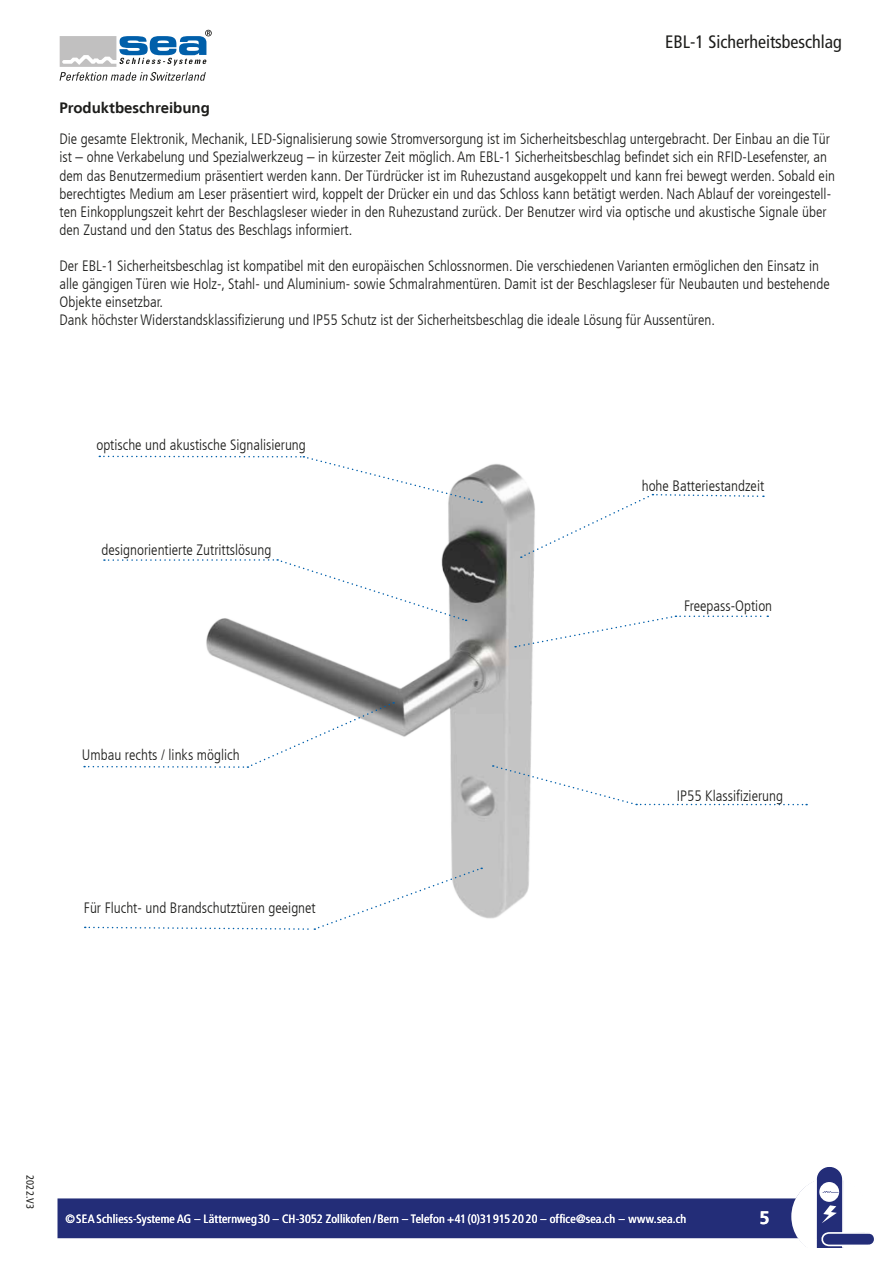
<style>
.page{position:relative;width:893px;height:1263px;background:#fff}
.page>*{position:absolute;margin:0;border:0;box-sizing:border-box;transform-origin:0 0}
.t1{font:condensed 18px "Frutiger LT";color:#1d1d1b}
.t2{font:700 18px "Frutiger LT";color:#fff}
.t3{font:300 condensed 15px/18px "Frutiger LT";color:#1d1d1b}
.t4{font:700 15px "Frutiger LT";color:#1d1d1b}
.t5{font:condensed 12px "Frutiger LT";letter-spacing:.015em;color:#fff}
.t6{font:condensed 10.5px "Frutiger LT";letter-spacing:.015em;color:#1d1d1b}
</style>
<div class="page">
<div style="left:58px;top:1198px;width:783px;height:40px;background:#232d78;border:2px solid #232d78"></div>
<svg style="left:791px;top:1167px;width:83px;height:81px"></svg>
<img style="left:98px;top:455px;width:671px;height:464px">
<svg style="left:521px;top:493px;width:243px;height:65px"></svg>
<svg style="left:515px;top:615px;width:253px;height:33px"></svg>
<svg style="left:493px;top:765px;width:314px;height:41px"></svg>
<svg style="left:99px;top:456px;width:383px;height:47px"></svg>
<svg style="left:104px;top:559px;width:363px;height:62px"></svg>
<svg style="left:84px;top:702px;width:310px;height:66px"></svg>
<svg style="left:85px;top:867px;width:397px;height:63px"></svg>
<svg style="left:60px;top:30px;width:152px;height:51px"></svg>
<p class="t4" style="left:60px;top:99px;width:152px">Produktbeschreibung</p>
<p class="t1" style="left:665px;top:31px;width:178px">EBL-1 Sicherheitsbeschlag</p>
<p class="t3" style="left:60px;top:131px;width:777px">Die gesamte Elektronik, Mechanik, LED-Signalisierung sowie Stromversorgung ist im Sicherheitsbeschlag untergebracht. Der Einbau an die Tür ist – ohne Verkabelung und Spezialwerkzeug – in kürzester Zeit möglich. Am EBL-1 Sicherheitsbeschlag befindet sich ein RFID-Lesefenster, an dem das Benutzermedium präsentiert werden kann. Der Türdrücker ist im Ruhezustand ausgekoppelt und kann frei bewegt werden. Sobald ein berechtigtes Medium am Leser präsentiert wird, koppelt der Drücker ein und das Schloss kann betätigt werden. Nach Ablauf der voreingestell&shy;ten Einkopplungszeit kehrt der Beschlagsleser wieder in den Ruhezustand zurück. Der Benutzer wird via optische und akustische Signale über den Zustand und den Status des Beschlags informiert.</p>
<p class="t3" style="left:60px;top:257px;width:772px">Der EBL-1 Sicherheitsbeschlag ist kompatibel mit den europäischen Schlossnormen. Die verschiedenen Varianten ermöglichen den Einsatz in alle gängigen Türen wie Holz-, Stahl- und Aluminium- sowie Schmalrahmentüren. Damit ist der Beschlagsleser für Neubauten und bestehende Objekte einsetzbar.<br>Dank höchster Widerstandsklassifizierung und IP55 Schutz ist der Sicherheitsbeschlag die ideale Lösung für Aussentüren.</p>
<p class="t3" style="left:96px;top:436px;width:211px">optische und akustische Signalisierung</p>
<p class="t3" style="left:102px;top:541px;width:171px">designorientierte Zutrittslösung</p>
<p class="t3" style="left:82px;top:746px;width:159px">Umbau rechts / links möglich</p>
<p class="t3" style="left:84px;top:899px;width:233px">Für Flucht- und Brandschutztüren geeignet</p>
<p class="t3" style="left:642px;top:477px;width:124px">hohe Batteriestandzeit</p>
<p class="t3" style="left:684px;top:597px;width:90px">Freepass-Option</p>
<p class="t3" style="left:677px;top:787px;width:108px">IP55 Klassifizierung</p>
<p class="t6" style="left:36px;top:1175px;width:35px;rotate:90deg">2022.V3</p>
<p class="t5" style="left:65px;top:1212px;width:622px">©SEA Schliess-Systeme AG – Lätternweg30 – CH-305-2 Zollikofen /Bern – Telefon +41(0)31915 20 20 – office@sea.ch – www.sea.ch</p>
<p class="t2" style="left:759px;top:1207px;width:12px">5</p>
</div>
